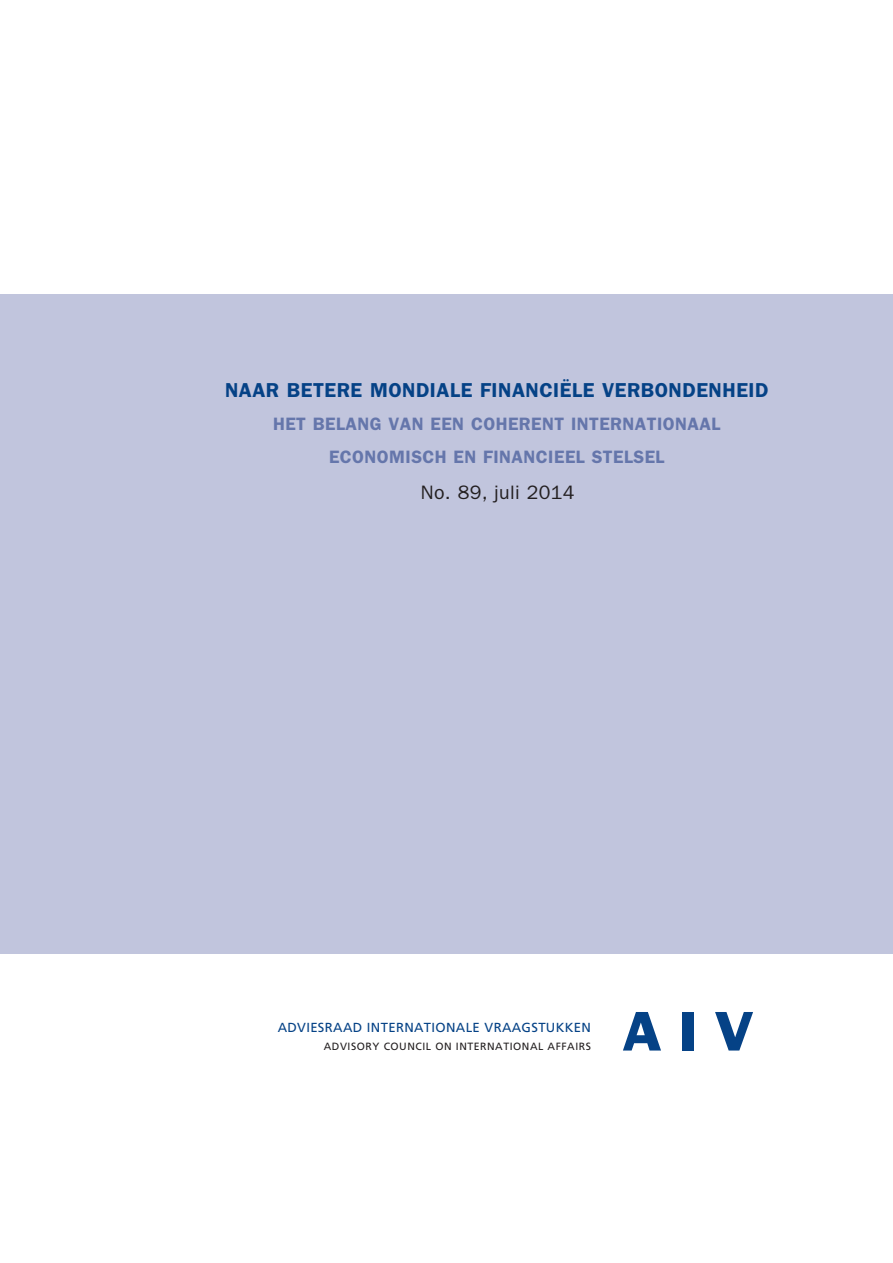
<style>
.page{position:relative;width:893px;height:1263px;background:#fff}
.page>*{position:absolute;margin:0;border:0;box-sizing:border-box;transform-origin:0 0}
.t1{font:51px "Franklin Gothic LT";color:#054286}
.t2{font:600 20.25px "Franklin Gothic LT";letter-spacing:.025em;color:#054286}
.t3{font:19.5px "Franklin Gothic LT";letter-spacing:.015em;color:#231f20}
.t4{font:600 18px/33px "Franklin Gothic LT";letter-spacing:.025em;color:#6576ab;text-align:center}
.t5{font:13.2px "Frutiger";letter-spacing:.025em;color:#054286}
.t6{font:10.5px "Frutiger";letter-spacing:.05em;color:#231f20}
</style>
<div class="page">
<div style="left:0;top:295px;width:893px;height:659px;background:#c1c5dd"></div>
<p class="t2" style="left:225px;top:378px;width:545px">NAAR BETERE MONDIALE FINANCIËLE VERBONDENHEID</p>
<p class="t4" style="left:273px;top:407px;width:449px">HET BELANG VAN EEN COHERENT INTERNATIONAAL<br>ECONOMISCH EN FINANCIEEL STELSEL</p>
<p class="t3" style="left:421px;top:481px;width:155px">No. 89, juli 2014</p>
<p class="t5" style="left:278px;top:1020px;width:315px">ADVIESRAAD INTERNATIONALE VRAAGSTUKKEN</p>
<p class="t6" style="left:324px;top:1040px;width:269px">ADVISORY COUNCIL ON INTERNATIONAL AFFAIRS</p>
<h1 class="t1" style="left:622px;top:999px;width:133px">AIV</h1>
</div>
